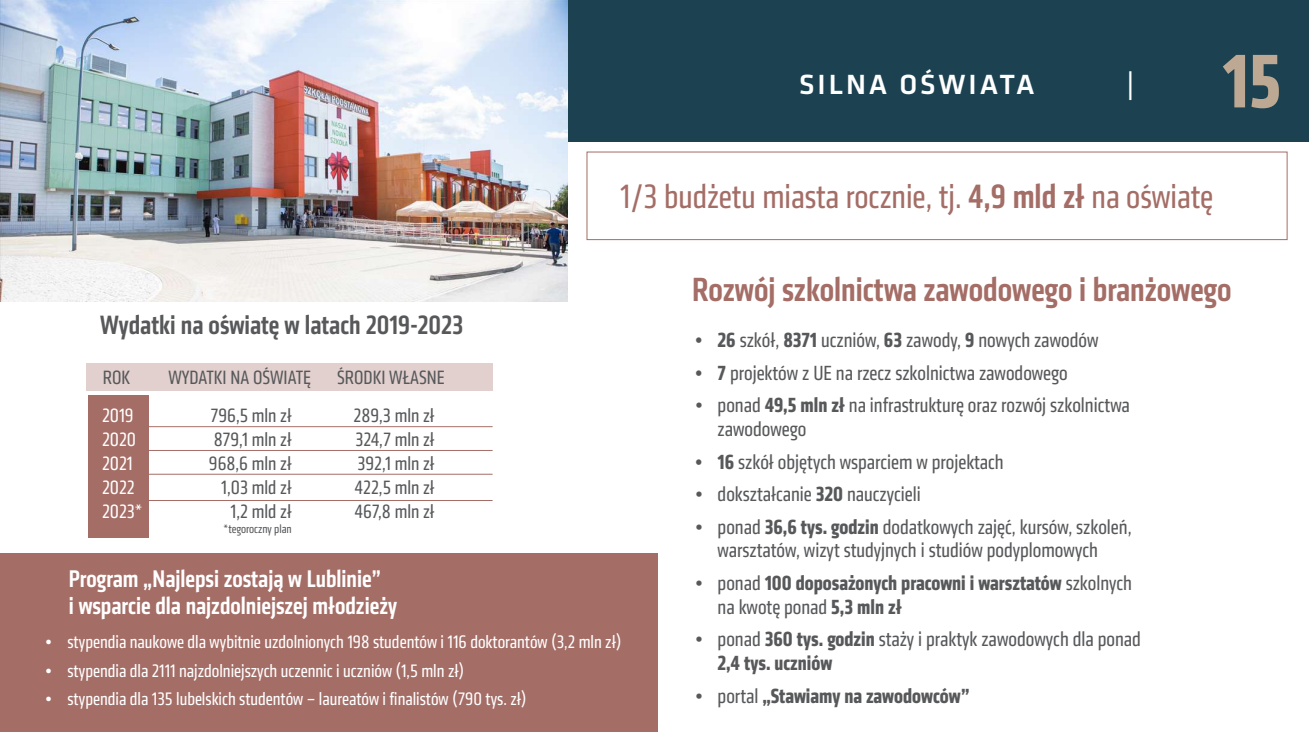
<style>
.page{position:relative;width:1309px;height:732px;background:#fff}
.page>*{position:absolute;margin:0;border:0;box-sizing:border-box;transform-origin:0 0}
.t1{font:700 78.75px "Klavika Condensed";color:#bda993}
.t2{font:35px "Klavika Condensed";color:#a46d66}
.t3{font:500 34.88px "Klavika Condensed";color:#a46d66}
.t4{font:500 28.75px "Klavika";letter-spacing:.1em;color:#fff}
.t5{font:500 27.5px "Klavika Condensed";color:#57585a}
.t6{font:500 25px/27.5px "Klavika Condensed";color:#fff}
.t7{font:21.25px/23.8px "Klavika Condensed";color:#57585a}
.t8{font:700 21.25px/23.8px "Klavika Condensed";color:#57585a}
.t9{font:20px/24px "Klavika Condensed";color:#57585a;text-align:justify}
.t10{font:20px/24px "Klavika Condensed";color:#fff}
.t11{font:18.75px "Klavika Condensed";color:#fff}
.t12{font:12.5px "Klavika Condensed";color:#57585a}
.s1{font-weight:500}
.s2{font-weight:700}
.s3{font-weight:400}
</style>
<div class="page">
<div style="left:0;top:552px;width:658px;height:179px;background:#a46d66"></div>
<div style="left:416px;top:0;width:893px;height:142px;background:#1c4150"></div>
<div style="left:86px;top:362px;width:406px;height:28px;background:#e2d0ce"></div>
<div style="left:89px;top:395px;width:60px;height:143px;background:#a46d66"></div>
<hr style="left:149px;top:426px;width:343px;height:1px;background:#a46d66">
<hr style="left:149px;top:450px;width:343px;height:1px;background:#a46d66">
<hr style="left:149px;top:474px;width:343px;height:1px;background:#a46d66">
<hr style="left:149px;top:500px;width:343px;height:1px;background:#a46d66">
<div style="left:586px;top:151px;width:701px;height:89px;border:1px solid #a46d66"></div>
<img style="left:0;top:0;width:568px;height:301px">
<h3 class="t4" style="left:799px;top:65px;width:237px">SILNA OŚWIATA</h3>
<h3 class="t4" style="left:1127px;top:65px;width:9px">|</h3>
<h1 class="t1" style="left:1222px;top:30px;width:60px">15</h1>
<h2 class="t2" style="left:620px;top:176px;width:595px">1/3 budżetu miasta rocznie, tj. <span class="s1">4,9 mld zł</span> na oświatę</h2>
<p class="t5" style="left:100px;top:307px;width:365px">Wydatki na oświatę w latach 2019-2023</p>
<p class="t9" style="left:103px;top:365px;width:29px">ROK</p>
<p class="t9" style="left:168px;top:366px;width:144px">WYDATKI NA OŚWIATĘ</p>
<p class="t9" style="left:337px;top:366px;width:109px">ŚRODKI WŁASNE</p>
<p class="t9" style="left:209px;top:403px;width:84px;text-align:right">796,5 mln zł<br>879,1 mln zł<br>968,6 mln zł<br>1,03 mld zł<br>1,2 mld zł</p>
<p class="t12" style="left:224px;top:521px;width:70px">*tegoroczny plan</p>
<p class="t9" style="left:353px;top:403px;width:83px">289,3 mln zł 324,7 mln zł 392,1 mln zł 422,5 mln zł 467,8 mln zł</p>
<p class="t10" style="left:102px;top:403px;width:42px">2019<br>2020<br>2021<br>2022<br>2023*</p>
<p class="t6" style="left:69px;top:564px;width:329px">Program „Najlepsi zostają w Lublinie”<br>i wsparcie dla najzdolniejszej młodzieży</p>
<p class="t11" style="left:45px;top:630px;width:578px">• stypendia naukowe dla wybitnie uzdolnionych 198 studentów i 116 doktorantów (3,2 mln zł)</p>
<p class="t11" style="left:45px;top:659px;width:421px">• stypendia dla 2111 najzdolniejszych uczennic i uczniów (1,5 mln zł)</p>
<p class="t11" style="left:45px;top:688px;width:483px">• stypendia dla 135 lubelskich studentów – laureatów i finalistów (790 tys. zł)</p>
<h3 class="t3" style="left:692px;top:267px;width:541px">Rozwój szkolnictwa zawodowego i branżowego</h3>
<p class="t7" style="left:695px;top:328px;width:405px"><span class="s2">• 26</span> szkół, <span class="s2">8371</span> uczniów, <span class="s2">63</span> zawody, <span class="s2">9</span> nowych zawodów</p>
<p class="t7" style="left:695px;top:361px;width:374px"><span class="s2">• 7</span> projektów z UE na rzecz szkolnictwa zawodowego</p>
<p class="t7" style="left:718px;top:393px;width:414px;text-indent:-23px">• ponad <span class="s2">49,5 mln zł</span> na infrastrukturę oraz rozwój szkolnictwa zawodowego</p>
<p class="t7" style="left:695px;top:449px;width:310px"><span class="s2">• 16</span> szkół objętych wsparciem w projektach</p>
<p class="t7" style="left:695px;top:482px;width:227px">• dokształcanie <span class="s2">320</span> nauczycieli</p>
<p class="t7" style="left:695px;top:514px;width:438px;text-align:center">• ponad <span class="s2">36,6 tys. godzin</span> dodatkowych zajęć, kursów, szkoleń, warsztatów, wizyt studyjnych i studiów podyplomowych</p>
<p class="t8" style="left:718px;top:570px;width:416px;text-indent:-23px"><span class="s3">• ponad</span> 100 doposażonych pracowni i warsztatów <span class="s3">szkolnych na kwotę ponad</span> 5,3 mln zł</p>
<p class="t7" style="left:718px;top:627px;width:425px;text-indent:-23px">• ponad <span class="s2">360 tys. godzin</span> staży i praktyk zawodowych dla ponad<br><span class="s2">2,4 tys. uczniów</span></p>
<p class="t8" style="left:695px;top:683px;width:276px"><span class="s3">• portal</span> „Stawiamy na zawodowców”</p>
</div>
